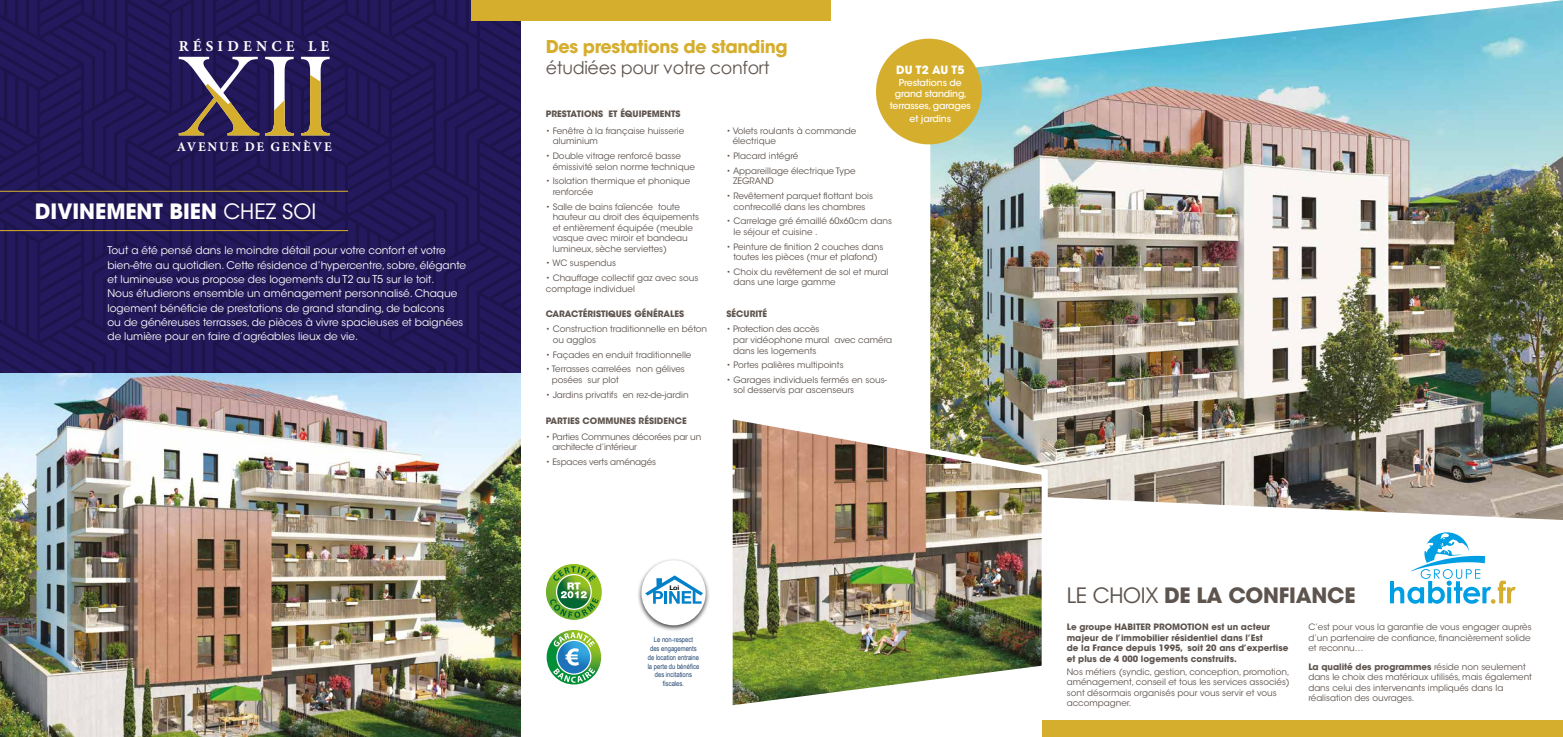
<style>
.page{position:relative;width:1563px;height:737px;background:#fff}
.page>*{position:absolute;margin:0;border:0;box-sizing:border-box;transform-origin:0 0}
.t1{font:700 21px "ITC Avant Garde Std";color:#fff}
.t2{font:700 21px "ITC Avant Garde Std";letter-spacing:-.01em;color:#5e544e}
.t3{font:700 17.59px "ITC Avant Garde Std";letter-spacing:-.02em;color:#d6ae2e}
.t4{font:17.59px "Century Gothic";letter-spacing:-.02em;color:#5e544e}
.t5{font:700 15.14px "Minion Pro";letter-spacing:.28em;color:#fff}
.t6{font:700 13.21px "Minion Pro";letter-spacing:.14em;color:#fff}
.t7{font:700 11.29px "ITC Avant Garde Std";letter-spacing:.02em;color:#fff}
.t8{font:10.5px/14.3px "ITC Avant Garde Std";color:#fff}
.t9{font:500 9.36px/11.6px "ITC Avant Garde Std";letter-spacing:-.015em;color:#fff;text-align:center}
.t10{font:8.75px/10.5px "ITC Avant Garde Std";color:#5e544e}
.t11{font:700 8.75px/10.5px "ITC Avant Garde Std";color:#5e544e}
.t12{font:8.75px/10.5px "ITC Avant Garde Std";letter-spacing:-.02em;color:#5e544e}
.t13{font:7.17px/8.8px "Arial Narrow";color:#244872;text-align:center}
.t14{font:700 6.3px "Helvetica Neue";color:#000;scale:1.14 1}
.s1{font-weight:400}
.s2{font-weight:700}
</style>
<div class="page">
<svg style="left:390px;top:0;width:131px;height:373px;background:#211757"></svg>
<svg style="left:39px;top:191px;width:351px;height:182px;background:#211757"></svg>
<svg style="left:39px;top:0;width:351px;height:191px;background:#221757"></svg>
<svg style="left:0;top:0;width:39px;height:373px;background:#211757"></svg>
<img style="left:0;top:373px;width:521px;height:364px">
<img style="left:930px;top:0;width:633px;height:520px">
<svg style="left:1390px;top:532px;width:125px;height:71px"></svg>
<div style="left:637px;top:557px;width:73px;height:75px;background:#000;opacity:.75"></div>
<svg style="left:641px;top:560px;width:65px;height:65px"></svg>
<svg style="left:546px;top:630px;width:55px;height:54px"></svg>
<svg style="left:546px;top:564px;width:56px;height:56px"></svg>
<div style="left:472px;top:0;width:359px;height:21px;background:#d6ae2e"></div>
<div style="left:1042px;top:720px;width:521px;height:17px;background:#d6ae2e"></div>
<hr style="left:0;top:191px;width:348px;height:1px;background:#d6ae2e">
<hr style="left:0;top:230px;width:348px;height:1px;background:#d6ae2e">
<img style="left:732px;top:408px;width:320px;height:298px">
<div style="left:876px;top:39px;width:105px;height:105px;background:#d6ae2e;border-radius:50%"></div>
<svg style="left:301px;top:57px;width:29px;height:78px;background:#746361"></svg>
<svg style="left:179px;top:57px;width:80px;height:78px;background:#584b67"></svg>
<svg style="left:265px;top:57px;width:29px;height:78px"></svg>
<h3 class="t5" style="left:179px;top:36px;width:152px">RÉSIDENCE LE</h3>
<h3 class="t6" style="left:177px;top:137px;width:156px">AVENUE DE GENÈVE</h3>
<h1 class="t1" style="left:35px;top:197px;width:283px">DIVINEMENT BIEN <span class="s1">CHEZ SOI</span></h1>
<p class="t8" style="left:107px;top:243px;width:360px">Tout a été pensé dans le moindre détail pour votre confort et votre bien-être au quotidien. Cette résidence d’hypercentre, sobre, élégante et lumineuse vous propose des logements du T2 au T5 sur le toit.<br>Nous étudierons ensemble un aménagement personnalisé. Chaque logement bénéficie de prestations de grand standing, de balcons<br>ou de généreuses terrasses, de pièces à vivre spacieuses et baignées de lumière pour en faire d’agréables lieux de vie.</p>
<h2 class="t3" style="left:546px;top:35px;width:243px">Des prestations de standing</h2>
<h2 class="t4" style="left:546px;top:55px;width:225px">étudiées pour votre confort</h2>
<p class="t11" style="left:546px;top:108px;width:136px">PRESTATIONS ET ÉQUIPEMENTS</p>
<p class="t7" style="left:896px;top:63px;width:70px">DU T2 AU T5</p>
<p class="t9" style="left:890px;top:77px;width:82px">Prestations de grand standing, terrasses, garages</p>
<p class="t9" style="left:909px;top:113px;width:43px">et jardins</p>
<p class="t10" style="left:553px;top:126px;width:133px;text-indent:-7px">• Fenêtre à la française huisserie aluminium</p>
<p class="t10" style="left:553px;top:151px;width:144px;text-indent:-7px">• Double vitrage renforcé basse émissivité selon norme technique</p>
<p class="t10" style="left:553px;top:176px;width:139px;text-indent:-7px">• Isolation thermique et phonique renforcée</p>
<p class="t10" style="left:553px;top:201px;width:148px;text-indent:-7px">• Salle de bains faïencée toute hauteur au droit des équipements et entièrement équipée (meuble vasque avec miroir et bandeau lumineux, sèche serviettes)</p>
<p class="t10" style="left:546px;top:258px;width:72px">• WC suspendus</p>
<p class="t10" style="left:546px;top:273px;width:154px">• Chauffage collectif gaz avec sous comptage individuel</p>
<p class="t11" style="left:546px;top:308px;width:140px">CARACTÉRISTIQUES GÉNÉRALES</p>
<p class="t10" style="left:553px;top:324px;width:156px;text-indent:-7px">• Construction traditionnelle en béton ou agglos</p>
<p class="t10" style="left:546px;top:349px;width:147px">• Façades en enduit traditionnelle</p>
<p class="t10" style="left:552px;top:364px;width:134px;text-indent:-6px">• Terrasses carrelées non gélives posées sur plot</p>
<p class="t10" style="left:546px;top:389px;width:144px">• Jardins privatifs en rez-de-jardin</p>
<p class="t11" style="left:546px;top:416px;width:142px">PARTIES COMMUNES RÉSIDENCE</p>
<p class="t12" style="left:552px;top:431px;width:150px;text-indent:-7px">• Parties Communes décorées par un architecte d’intérieur</p>
<p class="t12" style="left:546px;top:456px;width:112px">• Espaces verts aménagés</p>
<p class="t10" style="left:733px;top:126px;width:125px;text-indent:-6px">• Volets roulants à commande électrique</p>
<p class="t10" style="left:726px;top:151px;width:73px">• Placard intégré</p>
<p class="t10" style="left:733px;top:165px;width:124px;text-indent:-6px">• Appareillage électrique Type<br>ZEGRAND</p>
<p class="t10" style="left:726px;top:191px;width:148px;text-align:center">• Revêtement parquet flottant bois contrecollé dans les chambres</p>
<p class="t10" style="left:733px;top:216px;width:160px;text-indent:-7px">• Carrelage gré émaillé 60x60cm dans le séjour et cuisine .</p>
<p class="t10" style="left:726px;top:241px;width:158px;text-align:center">• Peinture de finition 2 couches dans toutes les pièces (mur et plafond)</p>
<p class="t10" style="left:733px;top:266px;width:156px;text-indent:-7px">• Choix du revêtement de sol et mural dans une large gamme</p>
<p class="t11" style="left:726px;top:308px;width:42px">SÉCURITÉ</p>
<p class="t10" style="left:733px;top:324px;width:161px;text-indent:-7px">• Protection des accès<br>par vidéophone mural avec caméra dans les logements</p>
<p class="t10" style="left:726px;top:360px;width:119px">• Portes palières multipoints</p>
<p class="t10" style="left:733px;top:374px;width:155px;text-indent:-7px">• Garages individuels fermés en sous&shy;sol desservis par ascenseurs</p>
<p class="t14" style="left:669px;top:582px;width:10px">Loi</p>
<p class="t13" style="left:648px;top:635px;width:53px">Le non-respect<br>des engagements de location entraine la perte du bénéfice des incitations fiscales.</p>
<h1 class="t2" style="left:1067px;top:581px;width:290px"><span class="s1">LE CHOIX</span> DE LA CONFIANCE</h1>
<p class="t11" style="left:1067px;top:621px;width:223px">Le groupe HABITER PROMOTION est un acteur majeur de l’immobilier résidentiel dans l’Est<br>de la France depuis 1995, soit 20 ans d’expertise et plus de 4 000 logements construits.</p>
<p class="t10" style="left:1067px;top:666px;width:224px">Nos métiers (syndic, gestion, conception, promotion, aménagement, conseil et tous les services associés) sont désormais organisés pour vous servir et vous accompagner.</p>
<p class="t10" style="left:1308px;top:621px;width:225px;text-align:justify">C’est pour vous la garantie de vous engager auprès d’un partenaire de confiance, financièrement solide et reconnu…</p>
<p class="t10" style="left:1308px;top:661px;width:225px"><span class="s2">La qualité des programmes</span> réside non seulement dans le choix des matériaux utilisés, mais également dans celui des intervenants impliqués dans la réalisation des ouvrages.</p>
</div>
